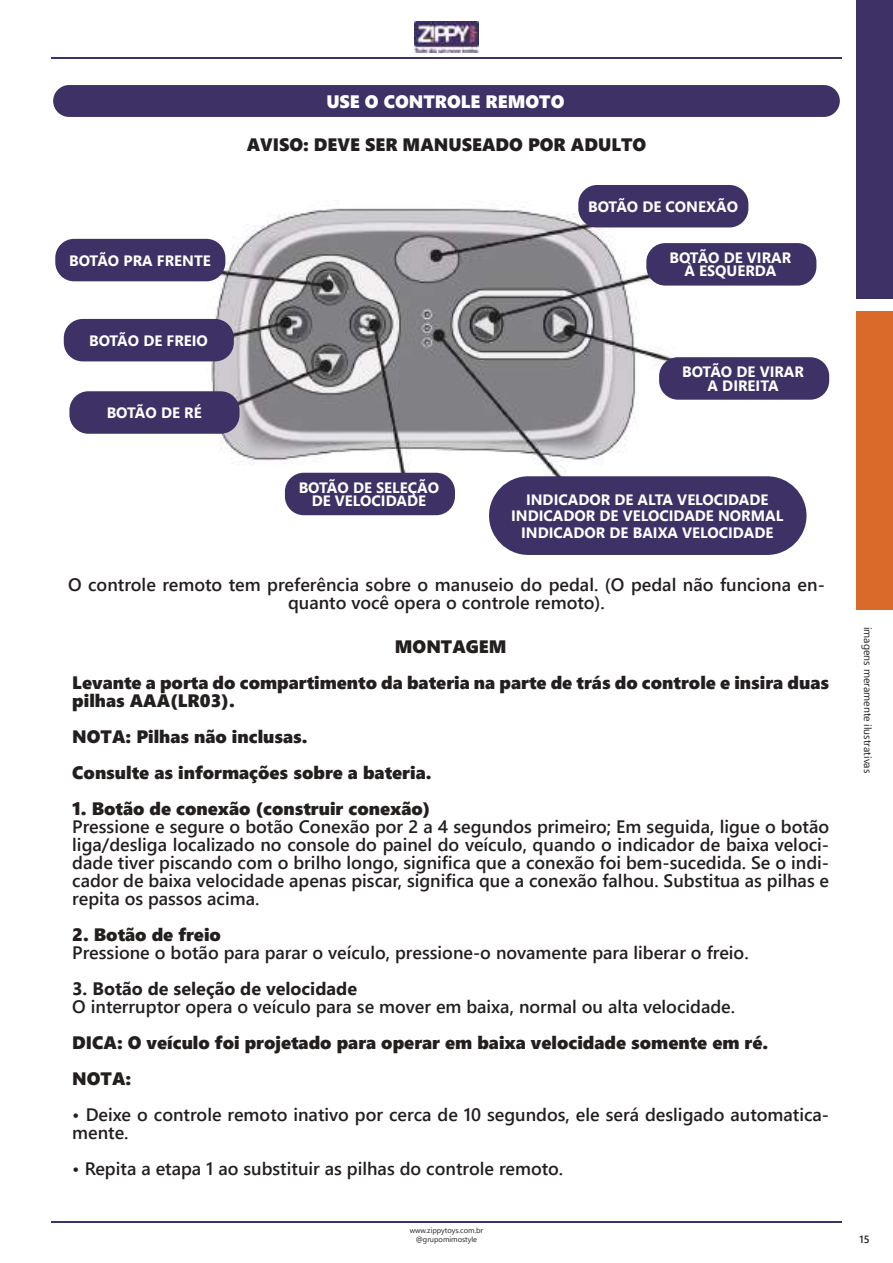
<style>
.page{position:relative;width:893px;height:1263px;background:#fff}
.page>*{position:absolute;margin:0;border:0;box-sizing:border-box;transform-origin:0 0}
.t1{font:600 18px/18px "Segoe UI";color:#241f1f;text-align:justify}
.t2{font:18px/36px "Segoe UI Black";color:#241f1f}
.t3{font:700 18px "Segoe UI";color:#241f1f}
.t4{font:18px "Segoe UI Black";color:#fff}
.t5{font:700 15px/13.4px "Segoe UI";color:#fff;text-align:center}
.t6{font:10.5px "Segoe UI";color:#241f1f}
.t7{font:600 10.5px "Segoe UI";color:#241f1f}
.t8{font:7.5px/9px "Segoe UI";color:#241f1f;text-align:center}
</style>
<div class="page">
<div style="left:53px;top:85px;width:787px;height:32px;background:#3d3166;border-radius:16px"></div>
<img style="left:172px;top:203px;width:552px;height:275px">
<div style="left:64px;top:319px;width:170px;height:42px;background:#3d3166;border-radius:19px"></div>
<div style="left:55px;top:239px;width:170px;height:42px;background:#3d3166;border-radius:19px"></div>
<div style="left:578px;top:185px;width:170px;height:42px;background:#3d3166;border-radius:19px"></div>
<div style="left:646px;top:243px;width:170px;height:43px;background:#3d3166;border-radius:19px"></div>
<div style="left:659px;top:357px;width:170px;height:43px;background:#3d3166;border-radius:19px"></div>
<div style="left:489px;top:476px;width:317px;height:79px;background:#3d3166;border-radius:39px"></div>
<div style="left:69px;top:391px;width:171px;height:43px;background:#3d3166;border-radius:19px"></div>
<div style="left:285px;top:473px;width:170px;height:42px;background:#3d3166;border-radius:19px"></div>
<img style="left:414px;top:21px;width:65px;height:31px">
<hr style="left:51px;top:57px;width:791px;height:1px;background:#3d3166">
<div style="left:857px;top:0;width:36px;height:299px;background:#3d3166"></div>
<div style="left:857px;top:311px;width:36px;height:299px;background:#da6a29"></div>
<hr style="left:51px;top:1221px;width:791px;height:2px;background:#3d3166">
<p class="t4" style="left:326px;top:88px;width:240px">USE O CONTROLE REMOTO</p>
<p class="t5" style="left:69px;top:253px;width:143px">BOTÃO PRA FRENTE</p>
<p class="t5" style="left:89px;top:333px;width:120px">BOTÃO DE FREIO</p>
<p class="t5" style="left:107px;top:405px;width:97px">BOTÃO DE RÉ</p>
<p class="t2" style="left:247px;top:126px;width:401px">AVISO: DEVE SER MANUSEADO POR ADULTO</p>
<p class="t5" style="left:588px;top:199px;width:151px">BOTÃO DE CONEXÃO</p>
<p class="t5" style="left:669px;top:251px;width:123px">BOTÃO DE VIRAR<br>À ESQUERDA</p>
<p class="t5" style="left:299px;top:480px;width:142px">BOTÃO DE SELEÇÃO<br>DE VELOCIDADE</p>
<p class="t5" style="left:682px;top:365px;width:123px">BOTÃO DE VIRAR<br>A DIREITA</p>
<p class="t5" style="left:511px;top:490px;width:274px;line-height:16.5px">INDICADOR DE ALTA VELOCIDADE<br>INDICADOR DE VELOCIDADE NORMAL<br>INDICADOR DE BAIXA VELOCIDADE</p>
<p class="t1" style="left:68px;top:575px;width:758px;text-align:center">O controle remoto tem preferência sobre o manuseio do pedal. (O pedal não funciona en&shy;quanto você opera o controle remoto).</p>
<p class="t2" style="left:72px;top:628px;width:758px;text-align:center">MONTAGEM<br>Levante a porta do compartimento da bateria na parte de trás do controle e insira duas</p>
<p class="t2" style="left:72px;top:682px;width:361px">pilhas AAA(LR03).<br>NOTA: Pilhas não inclusas.<br>Consulte as informações sobre a bateria.</p>
<p class="t2" style="left:72px;top:790px;width:360px">1. Botão de conexão (construir conexão)</p>
<p class="t1" style="left:72px;top:817px;width:758px">Pressione e segure o botão Conexão por 2 a 4 segundos primeiro; Em seguida, ligue o botão liga/desliga localizado no console do painel do veículo, quando o indicador de baixa veloci&shy;dade tiver piscando com o brilho longo, significa que a conexão foi bem-sucedida. Se o indi&shy;cador de baixa velocidade apenas piscar, significa que a conexão falhou. Substitua as pilhas e repita os passos acima.</p>
<p class="t2" style="left:72px;top:916px;width:150px">2. Botão de freio</p>
<p class="t1" style="left:72px;top:943px;width:678px">Pressione o botão para parar o veículo, pressione-o novamente para liberar o freio.</p>
<p class="t3" style="left:72px;top:976px;width:286px">3. Botão de seleção de velocidade</p>
<p class="t1" style="left:72px;top:997px;width:664px">O interruptor opera o veículo para se mover em baixa, normal ou alta velocidade.</p>
<p class="t2" style="left:72px;top:1024px;width:697px">DICA: O veículo foi projetado para operar em baixa velocidade somente em ré.<br>NOTA:</p>
<p class="t1" style="left:72px;top:1105px;width:758px">• Deixe o controle remoto inativo por cerca de 10 segundos, ele será desligado automatica&shy;mente.</p>
<p class="t1" style="left:72px;top:1159px;width:492px">• Repita a etapa 1 ao substituir as pilhas do controle remoto.</p>
<p class="t8" style="left:410px;top:1226px;width:75px">www.zippytoys.com.br @grupomimostyle</p>
<p class="t6" style="left:875px;top:627px;width:148px;rotate:90deg">imagens meramente ilustrativas</p>
<p class="t7" style="left:859px;top:1231px;width:12px">15</p>
</div>
